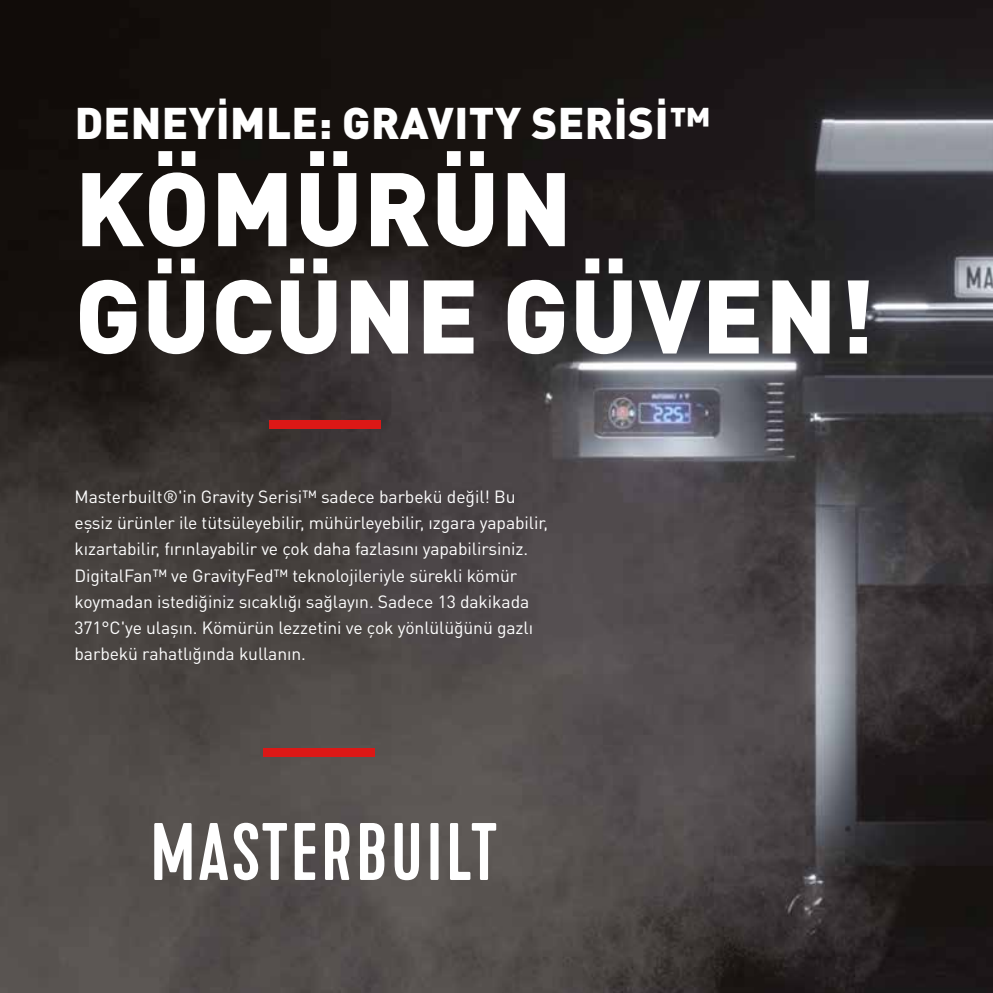
<style>
.page{position:relative;width:993px;height:993px;background:#fff}
.page>*{position:absolute;margin:0;border:0;box-sizing:border-box;transform-origin:0 0}
.t1{font:900 102.55px/107.3px "DIN Pro";letter-spacing:.01em;color:#fff}
.t2{font:900 43.75px "DIN Pro";letter-spacing:.01em;color:#fff}
.t3{font:17.5px/26.2px "DIN Pro";letter-spacing:-.005em;color:#fff}
</style>
<div class="page">
<img style="left:0;top:0;width:992px;height:992px">
<div style="left:269px;top:420px;width:111px;height:8px;background:#dc1816"></div>
<div style="left:263px;top:747px;width:111px;height:9px;background:#dc1816"></div>
<svg style="left:199px;top:822px;width:29px;height:57px"></svg>
<svg style="left:234px;top:822px;width:53px;height:57px"></svg>
<svg style="left:294px;top:822px;width:21px;height:57px"></svg>
<svg style="left:325px;top:822px;width:24px;height:57px"></svg>
<svg style="left:360px;top:822px;width:24px;height:57px"></svg>
<svg style="left:394px;top:822px;width:25px;height:57px"></svg>
<div style="left:430px;top:822px;width:8px;height:57px;background:#fff;border-radius:2px"></div>
<svg style="left:450px;top:822px;width:46px;height:57px"></svg>
<svg style="left:154px;top:822px;width:37px;height:57px"></svg>
<hr style="left:992px;top:0;width:1px;height:992px;background:#141311">
<h2 class="t2" style="left:75px;top:93px;width:638px">DENEYİMLE: GRAVITY SERİSİ™</h2>
<h1 class="t1" style="left:75px;top:151px;width:801px">KÖMÜRÜN<br>GÜCÜNE GÜVEN!</h1>
<p class="t3" style="left:74px;top:482px;width:475px">Masterbuilt®'in Gravity Serisi™ sadece barbekü değil! Bu eşsiz ürünler ile tütsüleyebilir, mühürleyebilir, ızgara yapabilir, kızartabilir, fırınlayabilir ve çok daha fazlasını yapabilirsiniz.<br>DigitalFan™ ve GravityFed™ teknolojileriyle sürekli kömür koymadan istediğiniz sıcaklığı sağlayın. Sadece 13 dakikada 371°C'ye ulaşın. Kömürün lezzetini ve çok yönlülüğünü gazlı barbekü rahatlığında kullanın.</p>
</div>
